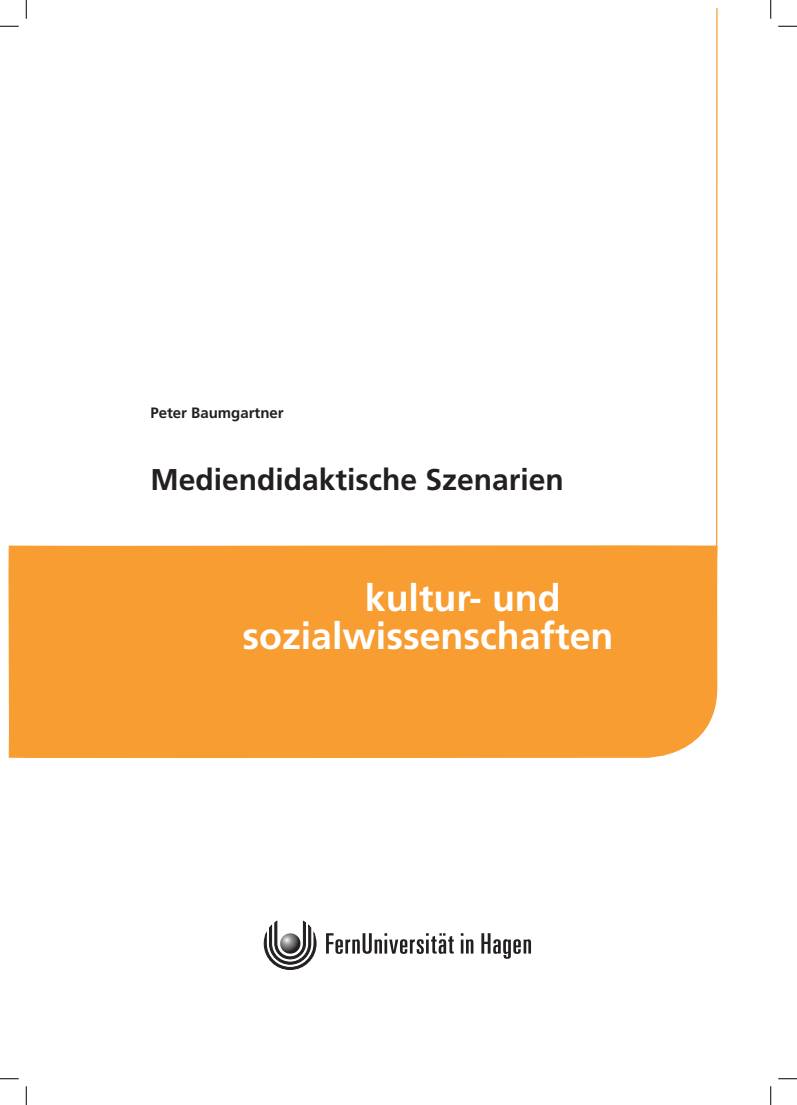
<style>
.page{position:relative;width:797px;height:1105px;background:#fff}
.page>*{position:absolute;margin:0;border:0;box-sizing:border-box;transform-origin:0 0}
.t1{font:700 37.5px "Frutiger";color:#fff}
.t2{font:700 37.5px "Frutiger LT Com";color:#fff}
.t3{font:700 30px "Frutiger LT Com";color:#231f20}
.t4{font:700 15px "Frutiger LT Com";color:#231f20}
</style>
<div class="page">
<div style="left:9px;top:545px;width:709px;height:213px;background:#f89d31"></div>
<hr style="left:716px;top:9px;width:1px;height:546px;background:#f89d31">
<svg style="left:326px;top:933px;width:205px;height:26px"></svg>
<svg style="left:264px;top:921px;width:52px;height:49px"></svg>
<svg style="left:280px;top:933px;width:20px;height:21px"></svg>
<svg style="left:0;top:25px;width:19px;height:2px"></svg>
<svg style="left:778px;top:25px;width:19px;height:2px"></svg>
<svg style="left:0;top:1078px;width:19px;height:1px"></svg>
<svg style="left:778px;top:1078px;width:19px;height:1px"></svg>
<svg style="left:25px;top:0;width:2px;height:19px"></svg>
<svg style="left:25px;top:1086px;width:2px;height:19px"></svg>
<svg style="left:770px;top:0;width:1px;height:19px"></svg>
<svg style="left:770px;top:1086px;width:1px;height:19px"></svg>
<p class="t4" style="left:150px;top:404px;width:135px">Peter Baumgartner</p>
<p class="t3" style="left:150px;top:462px;width:415px">Mediendidaktische Szenarien</p>
<p class="t2" style="left:365px;top:576px;width:197px">kultur- und</p>
<p class="t1" style="left:242px;top:614px;width:372px">sozialwissenschaften</p>
</div>
